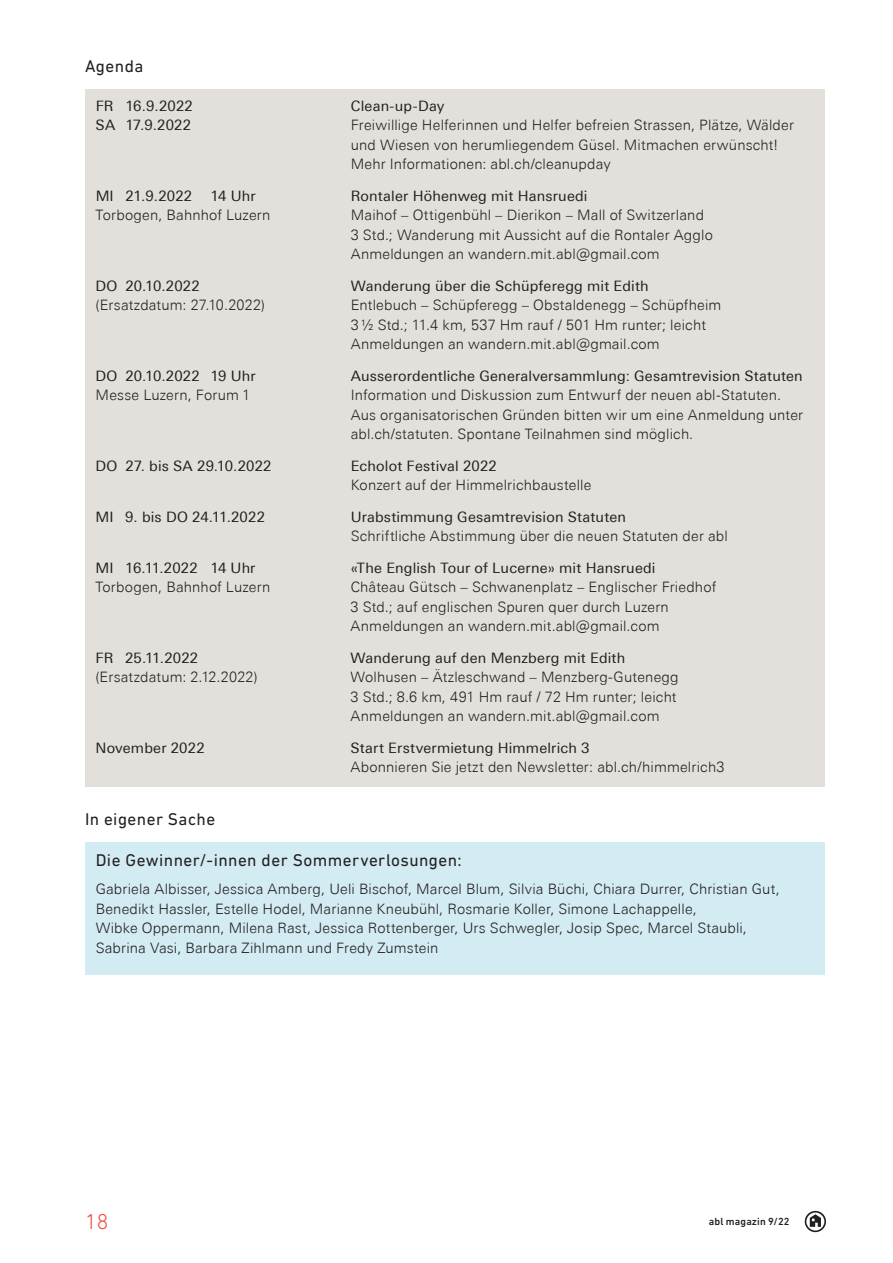
<style>
.page{position:relative;width:893px;height:1263px;background:#fff}
.page>*{position:absolute;margin:0;border:0;box-sizing:border-box;transform-origin:0 0}
.t1{font:300 21.9px "DIN Next LT Pro";color:#ef4b3d}
.t2{font:17.25px "DIN Next LT Pro";letter-spacing:.025em;color:#231f20}
.t3{font:300 14.4px/19.5px "Univers Next Pro";letter-spacing:.01em;color:#231f20}
.t4{font:14.4px "Univers Next Pro";letter-spacing:.015em;color:#231f20}
.t5{font:500 10.5px "DIN Next LT Pro";letter-spacing:.01em;color:#231f20}
</style>
<div class="page">
<div style="left:85px;top:89px;width:740px;height:698px;background:#e3e0dc"></div>
<div style="left:85px;top:842px;width:740px;height:132px;background:#d3ebf3"></div>
<svg style="left:805px;top:1211px;width:21px;height:21px"></svg>
<p class="t2" style="left:85px;top:57px;width:60px">Agenda</p>
<p class="t4" style="left:96px;top:97px;width:99px">FR 16.9.2022</p>
<p class="t4" style="left:351px;top:97px;width:95px">Clean-up-Day</p>
<p class="t4" style="left:96px;top:117px;width:97px">SA 17.9.2022</p>
<p class="t3" style="left:351px;top:115px;width:445px">Freiwillige Helferinnen und Helfer befreien Strassen, Plätze, Wälder und Wiesen von herumliegendem Güsel. Mitmachen erwünscht!<br>Mehr Informationen: abl.ch/cleanupday</p>
<p class="t4" style="left:96px;top:187px;width:98px">MI 21.9.2022</p>
<p class="t4" style="left:210px;top:187px;width:47px">14 Uhr</p>
<p class="t4" style="left:351px;top:187px;width:238px">Rontaler Höhenweg mit Hansruedi</p>
<p class="t3" style="left:96px;top:205px;width:176px">Torbogen, Bahnhof Luzern</p>
<p class="t3" style="left:351px;top:205px;width:364px">Maihof – Ottigenbühl – Dierikon – Mall of Switzerland<br>3 Std.; Wanderung mit Aussicht auf die Rontaler Agglo<br>Anmeldungen an wandern.mit.abl@gmail.com</p>
<p class="t4" style="left:96px;top:277px;width:106px">DO 20.10.2022</p>
<p class="t4" style="left:351px;top:277px;width:299px">Wanderung über die Schüpferegg mit Edith</p>
<p class="t3" style="left:96px;top:295px;width:171px">(Ersatzdatum: 27.10.2022)</p>
<p class="t3" style="left:351px;top:295px;width:372px">Entlebuch – Schüpferegg – Obstaldenegg – Schüpfheim<br>3½ Std.; 11.4 km, 537 Hm rauf / 501 Hm runter; leicht<br>Anmeldungen an wandern.mit.abl@gmail.com</p>
<p class="t4" style="left:96px;top:367px;width:162px">DO 20.10.2022 19 Uhr</p>
<p class="t4" style="left:351px;top:367px;width:454px">Ausserordentliche Generalversammlung: Gesamtrevision Statuten</p>
<p class="t3" style="left:96px;top:385px;width:156px">Messe Luzern, Forum 1</p>
<p class="t3" style="left:351px;top:385px;width:454px">Information und Diskussion zum Entwurf der neuen abl-Statuten.<br>Aus organisatorischen Gründen bitten wir um eine Anmeldung unter abl.ch/statuten. Spontane Teilnahmen sind möglich.</p>
<p class="t4" style="left:96px;top:457px;width:178px">DO 27. bis SA 29.10.2022</p>
<p class="t4" style="left:351px;top:457px;width:148px">Echolot Festival 2022</p>
<p class="t3" style="left:351px;top:475px;width:242px">Konzert auf der Himmelrichbaustelle</p>
<p class="t4" style="left:96px;top:508px;width:171px">MI 9. bis DO 24.11.2022</p>
<p class="t4" style="left:351px;top:508px;width:277px">Urabstimmung Gesamtrevision Statuten</p>
<p class="t3" style="left:351px;top:526px;width:379px">Schriftliche Abstimmung über die neuen Statuten der abl</p>
<p class="t4" style="left:96px;top:559px;width:161px">MI 16.11.2022 14 Uhr</p>
<p class="t4" style="left:351px;top:559px;width:306px">«The English Tour of Lucerne» mit Hansruedi</p>
<p class="t3" style="left:96px;top:577px;width:176px">Torbogen, Bahnhof Luzern</p>
<p class="t3" style="left:351px;top:577px;width:367px">Château Gütsch – Schwanenplatz – Englischer Friedhof<br>3 Std.; auf englischen Spuren quer durch Luzern<br>Anmeldungen an wandern.mit.abl@gmail.com</p>
<p class="t4" style="left:95px;top:649px;width:104px">FR 25.11.2022</p>
<p class="t4" style="left:351px;top:649px;width:276px">Wanderung auf den Menzberg mit Edith</p>
<p class="t3" style="left:95px;top:667px;width:164px">(Ersatzdatum: 2.12.2022)</p>
<p class="t3" style="left:351px;top:667px;width:330px">Wolhusen – Ätzleschwand – Menzberg-Gutenegg<br>3 Std.; 8.6 km, 491 Hm rauf / 72 Hm runter; leicht<br>Anmeldungen an wandern.mit.abl@gmail.com</p>
<p class="t4" style="left:95px;top:739px;width:111px">November 2022</p>
<p class="t4" style="left:351px;top:739px;width:241px">Start Erstvermietung Himmelrich 3</p>
<p class="t3" style="left:351px;top:757px;width:375px">Abonnieren Sie jetzt den Newsletter: abl.ch/himmelrich3</p>
<p class="t2" style="left:85px;top:809px;width:132px">In eigener Sache</p>
<p class="t2" style="left:96px;top:850px;width:367px">Die Gewinner/-innen der Sommerverlosungen:</p>
<p class="t3" style="left:96px;top:879px;width:685px">Gabriela Albisser, Jessica Amberg, Ueli Bischof, Marcel Blum, Silvia Büchi, Chiara Durrer, Christian Gut, Benedikt Hassler, Estelle Hodel, Marianne Kneubühl, Rosmarie Koller, Simone Lachappelle,<br>Wibke Oppermann, Milena Rast, Jessica Rottenberger, Urs Schwegler, Josip Spec, Marcel Staubli, Sabrina Vasi, Barbara Zihlmann und Fredy Zumstein</p>
<h1 class="t1" style="left:85px;top:1209px;width:25px">18</h1>
<p class="t5" style="left:709px;top:1215px;width:82px">abl magazin 9/22</p>
</div>
